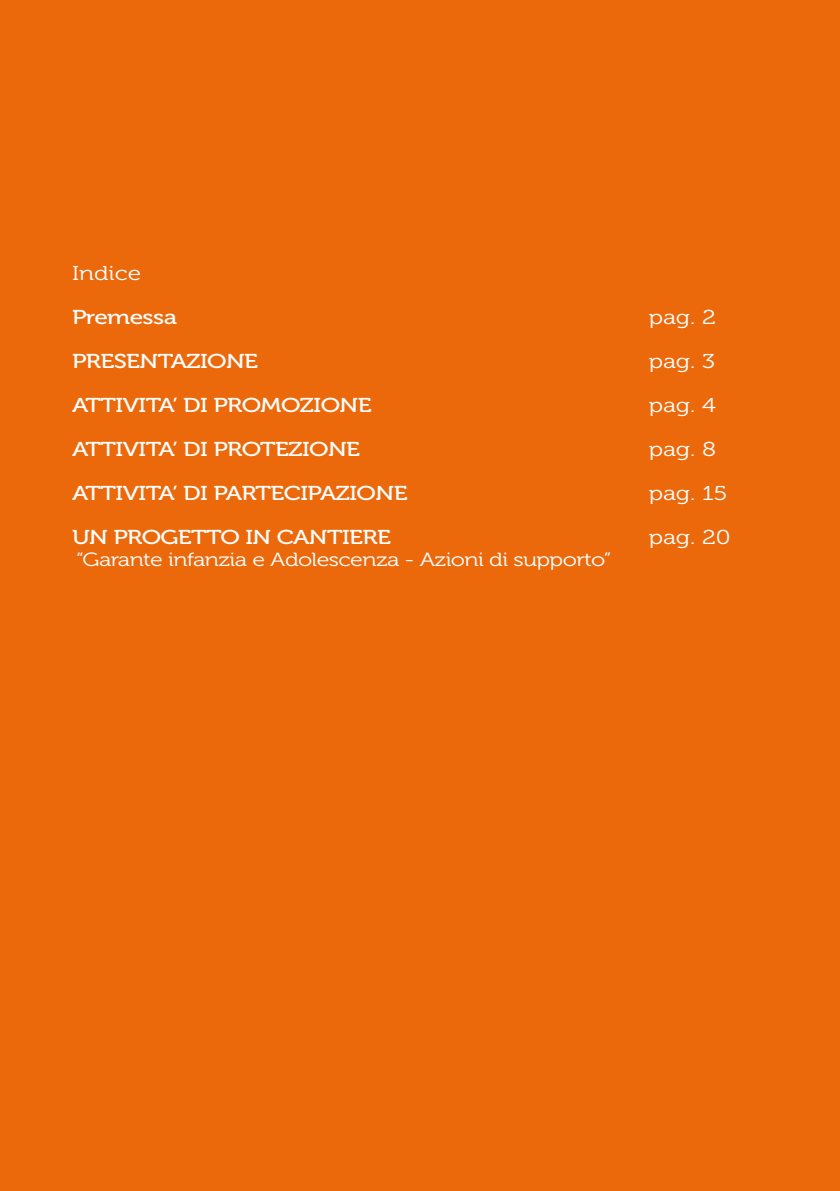
<style>
.page{position:relative;width:840px;height:1191px;background:#fff}
.page>*{position:absolute;margin:0;border:0;box-sizing:border-box;transform-origin:0 0}
.t1{font:20px "Museo 500";letter-spacing:-.025em;color:#fff;scale:1.23 1}
.t2{font:20px "Museo 300";color:#fff;scale:1.23 1}
.t3{font:19px "Museo 300";letter-spacing:-.025em;color:#fff;scale:1.23 1}
</style>
<div class="page">
<div style="left:0;top:0;width:839px;height:1191px;background:#eb690b"></div>
<p class="t2" style="left:72px;top:262px;width:58px">Indice</p>
<p class="t1" style="left:72px;top:306px;width:87px">Premessa</p>
<p class="t2" style="left:648px;top:306px;width:56px">pag. 2</p>
<p class="t1" style="left:72px;top:350px;width:153px">PRESENTAZIONE</p>
<p class="t2" style="left:648px;top:350px;width:55px">pag. 3</p>
<p class="t1" style="left:72px;top:394px;width:245px">ATTIVITA’ DI PROMOZIONE</p>
<p class="t2" style="left:648px;top:394px;width:56px">pag. 4</p>
<p class="t1" style="left:72px;top:438px;width:236px">ATTIVITA’ DI PROTEZIONE</p>
<p class="t2" style="left:648px;top:438px;width:56px">pag. 8</p>
<p class="t1" style="left:72px;top:482px;width:274px">ATTIVITA’ DI PARTECIPAZIONE</p>
<p class="t2" style="left:648px;top:482px;width:66px">pag. 15</p>
<p class="t1" style="left:72px;top:526px;width:261px">UN PROGETTO IN CANTIERE</p>
<p class="t2" style="left:648px;top:526px;width:68px">pag. 20</p>
<p class="t3" style="left:76px;top:549px;width:436px">“Garante infanzia e Adolescenza - Azioni di supporto”</p>
</div>
